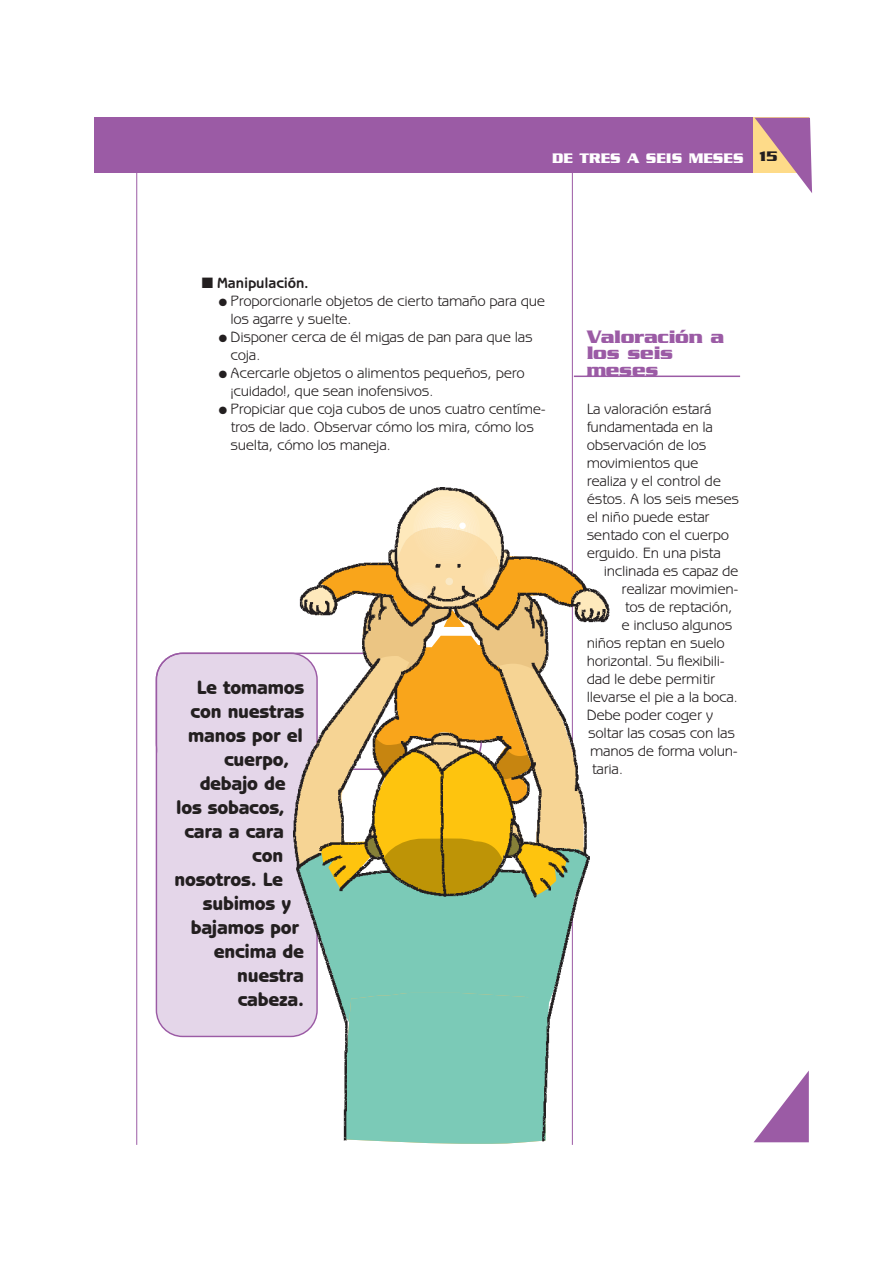
<style>
.page{position:relative;width:893px;height:1263px;background:#fff}
.page>*{position:absolute;margin:0;border:0;box-sizing:border-box;transform-origin:0 0}
.t1{font:800 19.5px "Benguiat Gothic";letter-spacing:-.01em;color:#231f20}
.t2{font:700 19.5px/16.5px "Serpentine";letter-spacing:-.015em;color:#9b5ba5}
.t3{font:15px/18px "Benguiat Gothic";letter-spacing:-.02em;color:#231f20}
.t4{font:700 15px "Serpentine";color:#fff}
.t5{font:700 15px "Benguiat Gothic";letter-spacing:-.01em;color:#231f20}
.s1{color:#231f20}
</style>
<div class="page">
<hr style="left:572px;top:121px;width:1px;height:1024px;background:#9b5ba5">
<hr style="left:136px;top:121px;width:1px;height:1024px;background:#9b5ba5">
<svg style="left:754px;top:1072px;width:54px;height:70px"></svg>
<div style="left:94px;top:118px;width:714px;height:55px;background:#9b5ba5"></div>
<svg style="left:754px;top:118px;width:58px;height:75px"></svg>
<hr style="left:574px;top:376px;width:166px;height:1px;background:#9b5ba5">
<div style="left:157px;top:654px;width:159px;height:382px;background:#e4d6e9;border-radius:26px"></div>
<div style="left:156px;top:653px;width:162px;height:384px;border:2px solid #9b5ba5;border-radius:26px"></div>
<img style="left:294px;top:487px;width:315px;height:654px">
<p class="t4" style="left:552px;top:153px;width:227px">DE TRES A SEIS MESES <span class="s1">15</span></p>
<p class="t5" style="left:202px;top:277px;width:109px">■ Manipulación.</p>
<p class="t3" style="left:230px;top:293px;width:316px;text-indent:-12px">● Proporcionarle objetos de cierto tamaño para que los agarre y suelte.</p>
<p class="t3" style="left:230px;top:329px;width:303px;text-indent:-12px">● Disponer cerca de él migas de pan para que las coja.</p>
<p class="t3" style="left:230px;top:365px;width:296px;text-indent:-12px">● Acercarle objetos o alimentos pequeños, pero ¡cuidado!, que sean inofensivos.</p>
<p class="t3" style="left:230px;top:401px;width:317px;text-indent:-12px">● Propiciar que coja cubos de unos cuatro centíme&shy;tros de lado. Observar cómo los mira, cómo los suelta, cómo los maneja.</p>
<h1 class="t1" style="left:197px;top:681px;width:109px">Le tomamos</h1>
<h1 class="t1" style="left:191px;top:705px;width:115px">con nuestras</h1>
<h1 class="t1" style="left:188px;top:729px;width:116px">manos por el</h1>
<h1 class="t1" style="left:224px;top:753px;width:67px">cuerpo,</h1>
<h1 class="t1" style="left:200px;top:777px;width:87px">debajo de</h1>
<h1 class="t1" style="left:176px;top:801px;width:110px">los sobacos,</h1>
<h1 class="t1" style="left:184px;top:825px;width:101px">cara a cara</h1>
<h1 class="t1" style="left:252px;top:849px;width:32px">con</h1>
<h1 class="t1" style="left:174px;top:873px;width:110px">nosotros. Le</h1>
<h1 class="t1" style="left:203px;top:897px;width:90px">subimos y</h1>
<h1 class="t1" style="left:191px;top:921px;width:110px">bajamos por</h1>
<h1 class="t1" style="left:214px;top:945px;width:92px">encima de</h1>
<h1 class="t1" style="left:237px;top:969px;width:68px">nuestra</h1>
<h1 class="t1" style="left:238px;top:993px;width:68px">cabeza.</h1>
<h1 class="t2" style="left:586px;top:330px;width:139px">Valoración a los seis meses</h1>
<p class="t3" style="left:586px;top:401px;width:154px">La valoración estará fundamentada en la observación de los movimientos que realiza y el control de éstos. A los seis meses el niño puede estar sentado con el cuerpo erguido. En una pista</p>
<p class="t3" style="left:603px;top:563px;width:136px">inclinada es capaz de</p>
<p class="t3" style="left:621px;top:581px;width:118px">realizar movimien-</p>
<p class="t3" style="left:624px;top:599px;width:109px">tos de reptación,</p>
<p class="t3" style="left:621px;top:617px;width:112px">e incluso algunos</p>
<p class="t3" style="left:586px;top:635px;width:140px">niños reptan en suelo</p>
<p class="t3" style="left:586px;top:653px;width:140px">horizontal. Su flexibili-</p>
<p class="t3" style="left:586px;top:671px;width:130px">dad le debe permitir</p>
<p class="t3" style="left:586px;top:689px;width:153px">llevarse el pie a la boca.</p>
<p class="t3" style="left:586px;top:707px;width:128px">Debe poder coger y</p>
<p class="t3" style="left:588px;top:725px;width:148px">soltar las cosas con las</p>
<p class="t3" style="left:590px;top:743px;width:149px">manos de forma volun-</p>
<p class="t3" style="left:592px;top:761px;width:33px">taria.</p>
</div>
